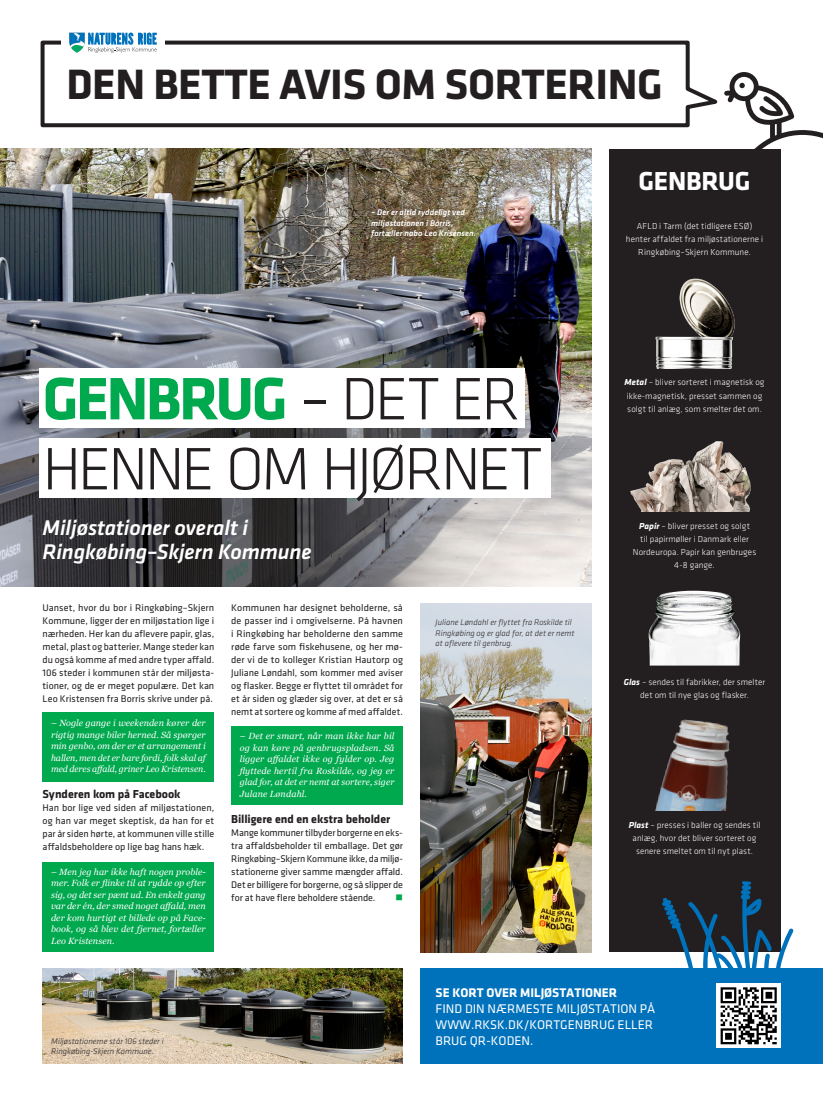
<style>
.page{position:relative;width:823px;height:1106px;background:#fff}
.page>*{position:absolute;margin:0;border:0;box-sizing:border-box;transform-origin:0 0}
.over{font:300 62px/70px "Klavika";letter-spacing:-.05em;color:#231f20}
.t1{font:700 44px "Klavika";letter-spacing:-.01em;color:#231f20}
.brød{font:700 27px "Klavika";letter-spacing:-.01em;color:#fff}
.Manchet{font:italic 500 22px "Klavika";letter-spacing:-.005em;color:#fff}
.t2{font:13px/16px "Klavika";color:#fff}
.t3{font:700 13px "Klavika";color:#fff}
.Mellem{font:700 12px "Klavika";letter-spacing:-.005em;color:#231f20}
.brød-2{font:10px/13px "Klavika";color:#231f20;text-align:justify}
.brød-3{font:10px "Wingdings";color:#00a84e}
.citat{font:italic 9px/11.5px "Georgia";letter-spacing:.005em;color:#fff;text-align:justify}
.brød-4{font:300 9px/13px "Klavika";letter-spacing:.005em;color:#fff;text-align:center}
.Billedetekst{font:italic 300 8.5px/10.5px "Klavika";letter-spacing:.005em;color:#231f20}
.Billedetekst-2{font:italic 500 8.5px/10.5px "Klavika";letter-spacing:.01em;color:#fff}
.s1{font-weight:700;color:#00a84e}
.s2{font-weight:700;font-style:italic}
</style>
<div class="page">
<div style="left:43px;top:712px;width:171px;height:69px;background:#00a84e"></div>
<div style="left:231px;top:726px;width:172px;height:79px;background:#00a84e"></div>
<img style="left:0;top:149px;width:591px;height:437px">
<img style="left:43px;top:968px;width:360px;height:95px">
<img style="left:420px;top:603px;width:171px;height:349px">
<svg style="left:40px;top:40px;width:678px;height:88px"></svg>
<div style="left:420px;top:968px;width:402px;height:95px;background:#0072bc"></div>
<div style="left:608px;top:149px;width:172px;height:802px;background:#231f20"></div>
<div style="left:43px;top:861px;width:171px;height:90px;background:#00a84e"></div>
<svg style="left:724px;top:72px;width:98px;height:79px"></svg>
<svg style="left:661px;top:880px;width:132px;height:88px"></svg>
<div style="left:39px;top:368px;width:485px;height:60px;background:#fff"></div>
<div style="left:39px;top:438px;width:511px;height:60px;background:#fff"></div>
<img style="left:648px;top:590px;width:92px;height:75px">
<img style="left:630px;top:441px;width:121px;height:70px">
<img style="left:655px;top:278px;width:80px;height:90px">
<img style="left:655px;top:719px;width:75px;height:91px">
<div style="left:62px;top:0;width:103px;height:58px;background:#fff"></div>
<svg style="left:69px;top:33px;width:88px;height:20px"></svg>
<img style="left:716px;top:984px;width:64px;height:64px">
<p class="t1" style="left:66px;top:53px;width:597px">DEN BETTE AVIS OM SORTERING</p>
<p class="Billedetekst-2" style="left:371px;top:207px;width:106px">– Der er altid ryddeligt ved miljøstationen i Borris, fortæller nabo Leo Krisensen.</p>
<p class="over" style="left:43px;top:363px;width:501px"><span class="s1">GENBRUG</span> – DET ER<br>HENNE OM HJØRNET</p>
<p class="Manchet" style="left:43px;top:513px;width:207px">Miljøstationer overalt i</p>
<p class="Manchet" style="left:43px;top:537px;width:270px">Ringkøbing–Skjern Kommune</p>
<p class="brød-2" style="left:43px;top:600px;width:173px">Uanset, hvor du bor i Ringkøbing–Skjern Kommune, ligger der en miljøstation lige i nærheden. Her kan du aflevere papir, glas, metal, plast og batterier. Mange steder kan du også komme af med andre typer affald.<br>106 steder i kommunen står der miljøsta&shy;tioner, og de er meget populære. Det kan Leo Kristensen fra Borris skrive under på.</p>
<p class="citat" style="left:51px;top:717px;width:156px">– Nogle gange i weekenden kører der rigtig mange biler herned. Så spørger min genbo, om der er et arrangement i hallen, men det er bare fordi, folk skal af med deres affald, griner Leo Kristensen.</p>
<p class="Mellem" style="left:43px;top:785px;width:139px">Synderen kom på Facebook</p>
<p class="brød-2" style="left:43px;top:801px;width:173px">Han bor lige ved siden af miljøstationen, og han var meget skeptisk, da han for et par år siden hørte, at kommunen ville stille affaldsbeholdere op lige bag hans hæk.</p>
<p class="citat" style="left:51px;top:866px;width:156px">– Men jeg har ikke haft nogen proble&shy;mer. Folk er flinke til at rydde op efter sig, og det ser pænt ud. En enkelt gang var der én, der smed noget affald, men der kom hurtigt et billede op på Face&shy;book, og så blev det fjernet, fortæller Leo Kristensen.</p>
<p class="brød-2" style="left:231px;top:600px;width:173px">Kommunen har designet beholderne, så de passer ind i omgivelserne. På havnen i Ringkøbing har beholderne den samme røde farve som fiskehusene, og her mø&shy;der vi de to kolleger Kristian Hautorp og Juliane Løndahl, som kommer med aviser og flasker. Begge er flyttet til området for et år siden og glæder sig over, at det er så nemt at sortere og komme af med affaldet.</p>
<p class="citat" style="left:240px;top:730px;width:156px">– Det er smart, når man ikke har bil og kan køre på genbrugspladsen. Så ligger affaldet ikke og fylder op. Jeg flyttede hertil fra Roskilde, og jeg er glad for, at det er nemt at sortere, siger Julane Løndahl.</p>
<p class="Mellem" style="left:231px;top:810px;width:160px">Billigere end en ekstra beholder</p>
<p class="brød-2" style="left:231px;top:825px;width:173px">Mange kommuner tilbyder borgerne en eks&shy;tra affaldsbeholder til emballage. Det gør Ringkøbing–Skjern Kommune ikke, da miljø&shy;stationerne giver samme mængder affald.<br>Det er billigere for borgerne, og så slipper de for at have flere beholdere stående.</p>
<p class="brød-3" style="left:395px;top:892px;width:9px">■</p>
<p class="Billedetekst" style="left:435px;top:617px;width:140px">Juliane Løndahl er flyttet fra Roskilde til<br>Ringkøbing og er glad for, at det er nemt at aflevere til genbrug.</p>
<p class="brød" style="left:638px;top:162px;width:113px">GENBRUG</p>
<p class="brød-4" style="left:625px;top:220px;width:139px">AFLD i Tarm (det tidligere ESØ) henter affaldet fra miljøstationerne i<br>Ringkøbing–Skjern Kommune.</p>
<p class="brød-4" style="left:624px;top:376px;width:141px;text-align:left"><span class="s2">Metal</span> – bliver sorteret i magnetisk og ikke-magnetisk, presset sammen og solgt til anlæg, som smelter det om.</p>
<p class="brød-4" style="left:632px;top:519px;width:125px"><span class="s2">Papir</span> – bliver presset og solgt<br>til papirmøller i Danmark eller<br>Nordeuropa. Papir kan genbruges<br>4-8 gange.</p>
<p class="brød-4" style="left:623px;top:675px;width:143px"><span class="s2">Glas</span> – sendes til fabrikker, der smelter det om til nye glas og flasker.</p>
<p class="brød-4" style="left:628px;top:818px;width:133px"><span class="s2">Plast</span> – presses i baller og sendes til anlæg, hvor det bliver sorteret og senere smeltet om til nyt plast.</p>
<p class="Billedetekst" style="left:51px;top:1035px;width:114px">Miljøstationerne står 106 steder i<br>Ringkøbing-Skjern Kommune.</p>
<p class="t3" style="left:435px;top:983px;width:183px">SE KORT OVER MILJØSTATIONER</p>
<p class="t2" style="left:435px;top:1000px;width:221px">FIND DIN NÆRMESTE MILJØSTATION PÅ<br>WWW.RKSK.DK/KORTGENBRUG ELLER<br>BRUG QR-KODEN.</p>
</div>
